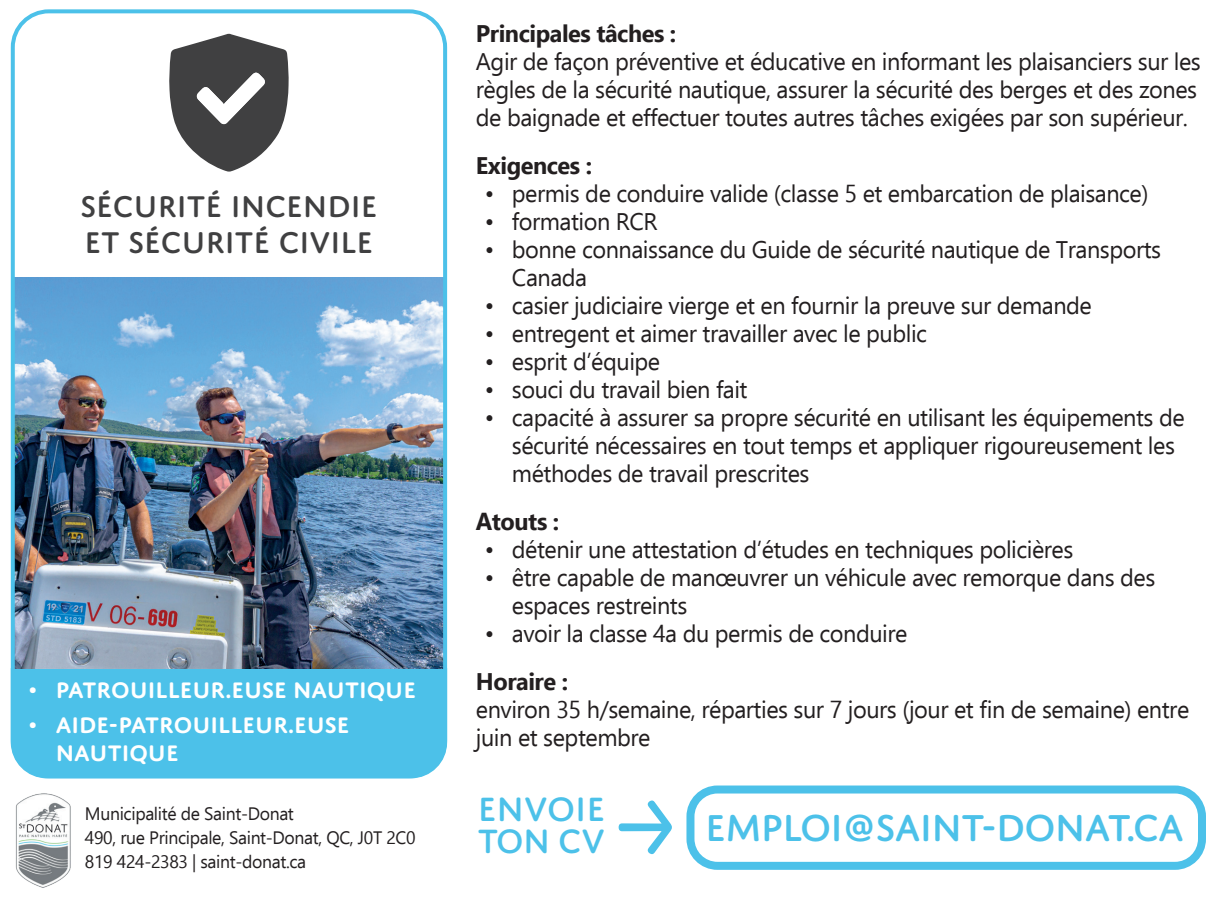
<style>
.page{position:relative;width:1224px;height:900px;background:#fff}
.page>*{position:absolute;margin:0;border:0;box-sizing:border-box;transform-origin:0 0}
.t1{font:600 80px "Domus";color:#4cc1e9}
.t2{font:500 40px "Domus Titling";letter-spacing:-.02em;color:#4cc1e9}
.t3{font:500 36px/32px "Domus Titling";color:#4cc1e9}
.t4{font:500 32px/36px "Domus Titling";color:#404041}
.t5{font:24px/28px "Ebrima";letter-spacing:-.02em;color:#231f20}
.t6{font:600 24px/28px "Domus Titling";color:#fff}
.t7{font:700 24px "Ebrima";letter-spacing:-.02em;color:#231f20}
.t8{font:18px/24px "Ebrima";letter-spacing:-.02em;color:#231f20}
</style>
<div class="page">
<div style="left:11px;top:668px;width:436px;height:110px;background:#4cc1e9"></div>
<img style="left:16px;top:278px;width:426px;height:390px">
<div style="left:11px;top:9px;width:436px;height:769px;border:4px solid #4cc1e9;border-radius:36px"></div>
<svg style="left:169px;top:34px;width:120px;height:138px"></svg>
<img style="left:15px;top:793px;width:56px;height:95px">
<div style="left:686px;top:786px;width:520px;height:84px;border:8px solid #4cc1e9;border-radius:27px"></div>
<h3 class="t4" style="left:80px;top:188px;width:299px">SÉCURITÉ INCENDIE<br>ET SÉCURITÉ CIVILE</h3>
<p class="t6" style="left:29px;top:675px;width:389px">• PATROUILLEUR.EUSE NAUTIQUE</p>
<p class="t6" style="left:56px;top:711px;width:295px;text-indent:-27px">• AIDE-PATROUILLEUR.EUSE<br>NAUTIQUE</p>
<p class="t7" style="left:476px;top:14px;width:202px">Principales tâches :</p>
<p class="t5" style="left:476px;top:46px;width:726px">Agir de façon préventive et éducative en informant les plaisanciers sur les règles de la sécurité nautique, assurer la sécurité des berges et des zones de baignade et effectuer toutes autres tâches exigées par son supérieur.</p>
<p class="t7" style="left:476px;top:146px;width:118px">Exigences :</p>
<p class="t5" style="left:485px;top:178px;width:665px">• permis de conduire valide (classe 5 et embarcation de plaisance)</p>
<p class="t5" style="left:485px;top:206px;width:174px">• formation RCR</p>
<p class="t5" style="left:512px;top:234px;width:651px;text-indent:-27px">• bonne connaissance du Guide de sécurité nautique de Transports<br>Canada</p>
<p class="t5" style="left:485px;top:290px;width:608px">• casier judiciaire vierge et en fournir la preuve sur demande</p>
<p class="t5" style="left:485px;top:318px;width:444px">• entregent et aimer travailler avec le public</p>
<p class="t5" style="left:485px;top:346px;width:177px">• esprit d’équipe</p>
<p class="t5" style="left:485px;top:374px;width:264px">• souci du travail bien fait</p>
<p class="t5" style="left:512px;top:402px;width:674px;text-indent:-27px">• capacité à assurer sa propre sécurité en utilisant les équipements de sécurité nécessaires en tout temps et appliquer rigoureusement les méthodes de travail prescrites</p>
<p class="t7" style="left:476px;top:502px;width:85px">Atouts :</p>
<p class="t5" style="left:485px;top:534px;width:590px">• détenir une attestation d’études en techniques policières</p>
<p class="t5" style="left:512px;top:562px;width:645px;text-indent:-27px">• être capable de manœuvrer un véhicule avec remorque dans des espaces restreints</p>
<p class="t5" style="left:485px;top:618px;width:424px">• avoir la classe 4a du permis de conduire</p>
<p class="t7" style="left:476px;top:662px;width:94px">Horaire :</p>
<p class="t5" style="left:476px;top:694px;width:715px">environ 35 h/semaine, réparties sur 7 jours (jour et fin de semaine) entre juin et septembre</p>
<h3 class="t3" style="left:478px;top:793px;width:129px">ENVOIE<br>TON CV</h3>
<p class="t8" style="left:85px;top:801px;width:332px">Municipalité de Saint-Donat<br>490, rue Principale, Saint-Donat, QC, J0T 2C0<br>819 424-2383 | saint-donat.ca</p>
<h1 class="t1" style="left:616px;top:783px;width:61px">→</h1>
<h2 class="t2" style="left:705px;top:805px;width:480px">EMPLOI@SAINT-DONAT.CA</h2>
</div>
